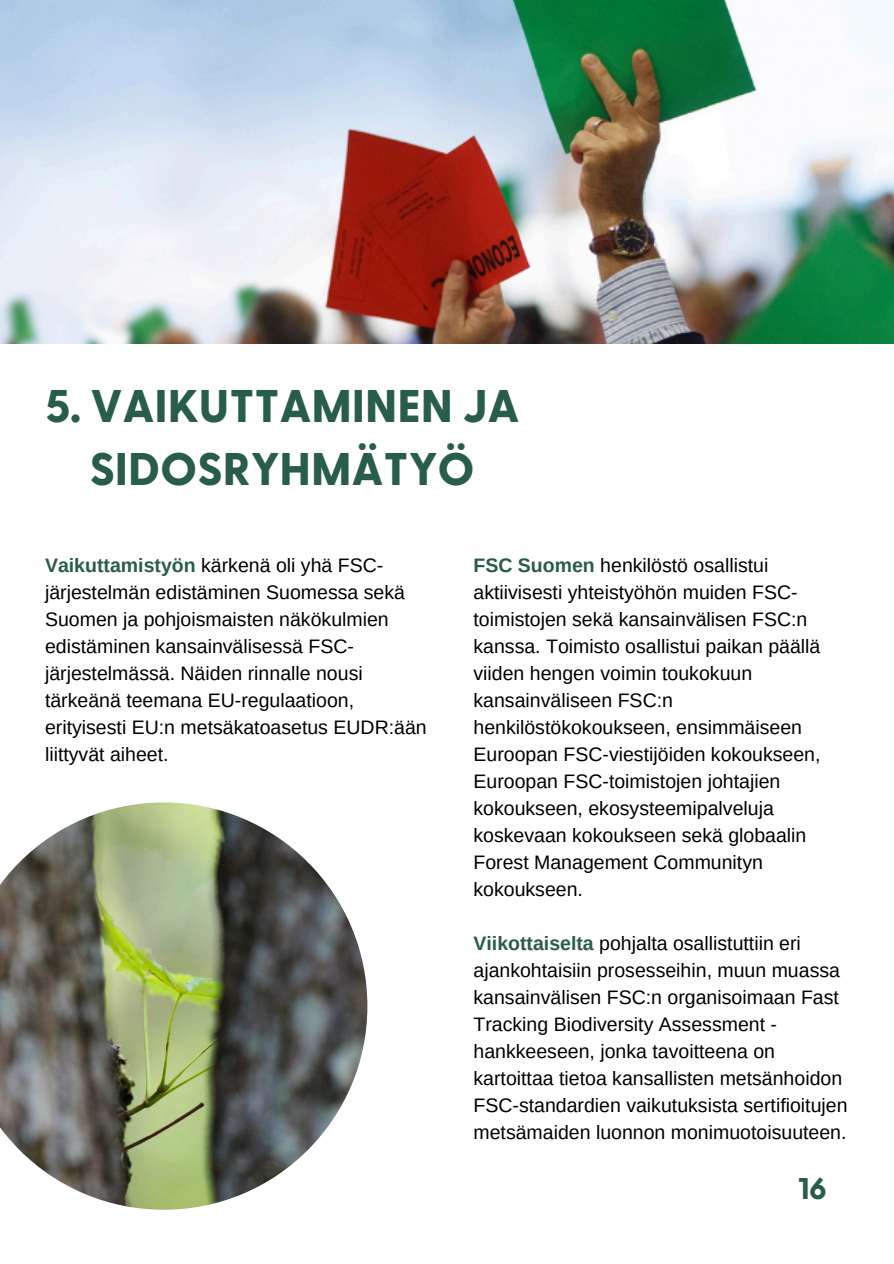
<style>
.page{position:relative;width:894px;height:1264px;background:#fff}
.page>*{position:absolute;margin:0;border:0;box-sizing:border-box;transform-origin:0 0}
.t1{font:800 45.75px/63px "Greycliff CF";color:#285c4d;text-align:center}
.t2{font:800 30px "Greycliff CF";color:#285c4d}
.t3{font:19.5px/27px "Arimo";color:#000}
.s1{font-weight:700;color:#285c4d}
</style>
<div class="page">
<img style="left:0;top:0;width:893px;height:343px">
<img style="left:0;top:802px;width:367px;height:407px">
<p class="t1" style="left:45px;top:376px;width:476px">5. VAIKUTTAMINEN JA<br>SIDOSRYHMÄTYÖ</p>
<p class="t3" style="left:45px;top:551px;width:383px"><span class="s1">Vaikuttamistyön</span> kärkenä oli yhä FSC&shy;järjestelmän edistäminen Suomessa sekä Suomen ja pohjoismaisten näkökulmien edistäminen kansainvälisessä FSC&shy;järjestelmässä. Näiden rinnalle nousi tärkeänä teemana EU-regulaatioon, erityisesti EU:n metsäkatoasetus EUDR:ään liittyvät aiheet.</p>
<p class="t3" style="left:473px;top:551px;width:348px"><span class="s1">FSC Suomen</span> henkilöstö osallistui aktiivisesti yhteistyöhön muiden FSC&shy;toimistojen sekä kansainvälisen FSC:n kanssa. Toimisto osallistui paikan päällä viiden hengen voimin toukokuun kansainväliseen FSC:n henkilöstökokoukseen, ensimmäiseen Euroopan FSC-viestijöiden kokoukseen, Euroopan FSC-toimistojen johtajien kokoukseen, ekosysteemipalveluja koskevaan kokoukseen sekä globaalin Forest Management Communityn kokoukseen.</p>
<p class="t3" style="left:473px;top:929px;width:375px"><span class="s1">Viikottaiselta</span> pohjalta osallistuttiin eri ajankohtaisiin prosesseihin, muun muassa kansainvälisen FSC:n organisoimaan Fast Tracking Biodiversity Assessment - hankkeeseen, jonka tavoitteena on kartoittaa tietoa kansallisten metsänhoidon FSC-standardien vaikutuksista sertifioitujen metsämaiden luonnon monimuotoisuuteen.</p>
<p class="t2" style="left:798px;top:1175px;width:30px">16</p>
</div>
